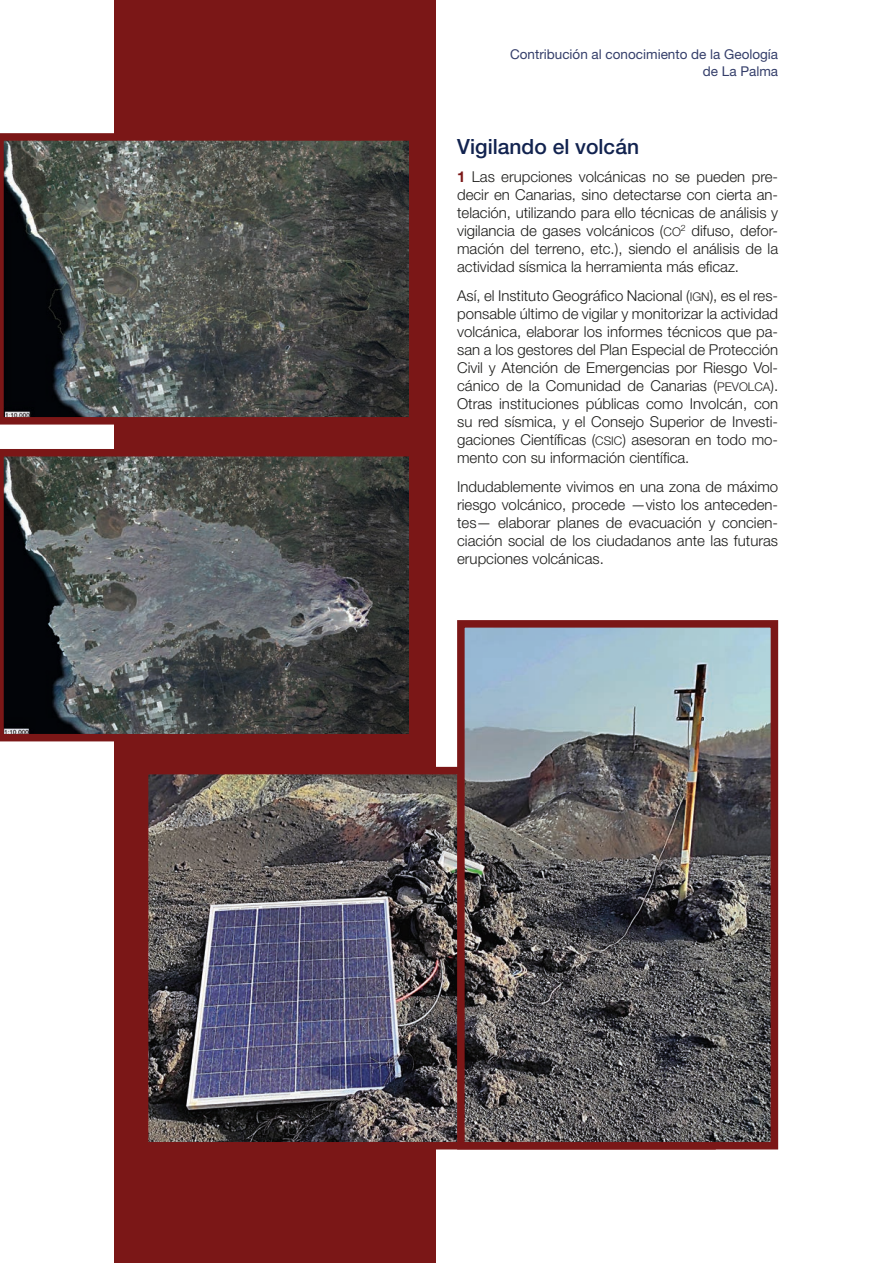
<style>
.page{position:relative;width:893px;height:1263px;background:#fff}
.page>*{position:absolute;margin:0;border:0;box-sizing:border-box;transform-origin:0 0}
.t1{font:500 21px "Helvetica Neue LT Std";color:#12234f}
.t2{font:300 15px/18px "Helvetica Neue LT Std";color:#1d1d1b;text-align:justify}
.t3{font:13.5px/16.5px "Helvetica Neue LT Std";color:#343e6a;text-align:right}
.s1{font-weight:700;color:#7b1717}
.s2{font-family:"Helvetica Neue LT Std Lt SC800";font-weight:400;font-size:12px}
</style>
<div class="page">
<div style="left:115px;top:0;width:321px;height:1263px;background:#7b1717"></div>
<svg style="left:0;top:133px;width:409px;height:292px;background:#4d4a47"></svg>
<svg style="left:0;top:449px;width:409px;height:292px;background:#4e4c4c"></svg>
<img style="left:150px;top:776px;width:307px;height:364px">
<div style="left:141px;top:767px;width:575px;height:382px;border:8px solid #7b1717"></div>
<img style="left:466px;top:629px;width:303px;height:511px">
<div style="left:457px;top:620px;width:321px;height:529px;border:8px solid #7b1717"></div>
<p class="t3" style="left:510px;top:46px;width:270px">Contribución al conocimiento de la Geología de La Palma</p>
<h1 class="t1" style="left:457px;top:134px;width:183px">Vigilando el volcán</h1>
<p class="t2" style="left:457px;top:168px;width:323px"><span class="s1">1</span> Las erupciones volcánicas no se pueden pre&shy;decir en Canarias, sino detectarse con cierta an&shy;telación, utilizando para ello técnicas de análisis y vigilancia de gases volcánicos (<span class="s2">CO</span><sup>2</sup> difuso, defor&shy;mación del terreno, etc.), siendo el análisis de la actividad sísmica la herramienta más eficaz.</p>
<p class="t2" style="left:457px;top:286px;width:323px">Así, el Instituto Geográfico Nacional (<span class="s2">IGN</span>), es el res&shy;ponsable último de vigilar y monitorizar la actividad volcánica, elaborar los informes técnicos que pa&shy;san a los gestores del Plan Especial de Protección Civil y Atención de Emergencias por Riesgo Vol&shy;cánico de la Comunidad de Canarias (<span class="s2">PEVOLCA</span>).<br>Otras instituciones públicas como Involcán, con su red sísmica, y el Consejo Superior de Investi&shy;gaciones Científicas (<span class="s2">CSIC</span>) asesoran en todo mo&shy;mento con su información científica.</p>
<p class="t2" style="left:457px;top:477px;width:323px">Indudablemente vivimos en una zona de máximo riesgo volcánico, procede —visto los anteceden&shy;tes— elaborar planes de evacuación y concien&shy;ciación social de los ciudadanos ante las futuras erupciones volcánicas.</p>
</div>
